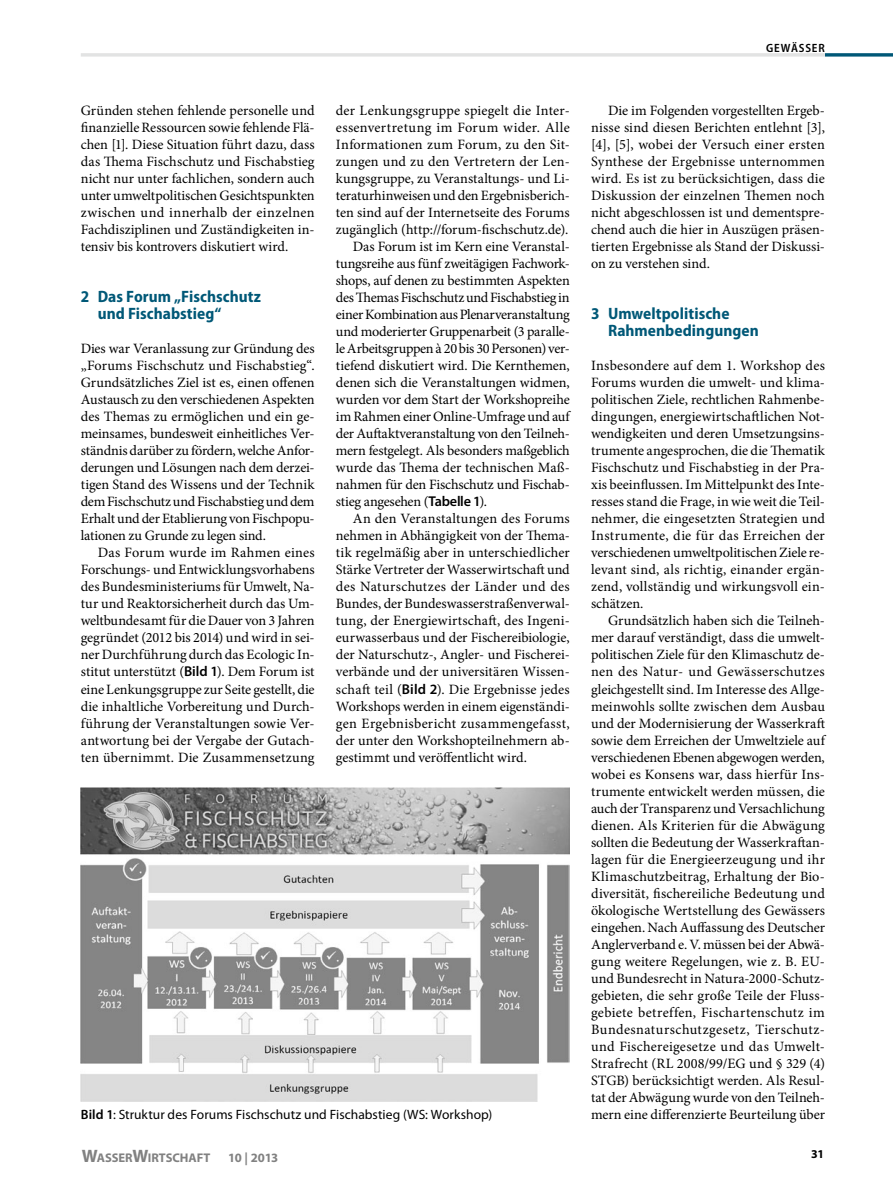
<style>
.page{position:relative;width:893px;height:1187px;background:#fff}
.page>*{position:absolute;margin:0;border:0;box-sizing:border-box;transform-origin:0 0}
.Zwischenüberschrift{font:700 semi-condensed 16.5px/17px "Myriad Pro";letter-spacing:.005em;color:#005877}
.Grundtext_Einzug{font:14.25px/17px "Minion Pro";letter-spacing:-.005em;color:#000;text-align:justify}
.Grundtext{font:14.25px/17px "Minion Pro";color:#000;text-align:justify}
.Bildunterschrift{font:13.5px "Myriad Pro";color:#000}
.Fußzeile{font:700 12.75px "Myriad Pro";letter-spacing:-.03em;color:#818181}
.Fußzeile-2{font:700 12.6px "Myriad Pro";letter-spacing:-.005em;color:#818181}
.Rubrik{font:600 semi-condensed 12px "Myriad Pro";letter-spacing:.07em;color:#000}
.t1{font:700 12px "Myriad Pro";color:#000}
.s1{font-family:"Myriad Pro";font-weight:600}
.s2{font-weight:600}
.s3{font-size:18px}
</style>
<div class="page">
<img style="left:81px;top:787px;width:489px;height:314px">
<svg style="left:825px;top:53px;width:68px;height:4px"></svg>
<hr style="left:81px;top:53px;width:744px;height:4px;background:#e2e3e3">
<p class="Rubrik" style="left:766px;top:41px;width:60px">GEWÄSSER</p>
<p class="Grundtext_Einzug" style="left:81px;top:102px;width:235px">Gründen stehen fehlende personelle und finanzielle Ressourcen sowie fehlende Flä&shy;chen [1]. Diese Situation führt dazu, dass das Thema Fischschutz und Fischabstieg nicht nur unter fachlichen, sondern auch unter umweltpolitischen Gesichtspunkten zwischen und innerhalb der einzelnen Fachdisziplinen und Zuständigkeiten in&shy;tensiv bis kontrovers diskutiert wird.</p>
<p class="Zwischenüberschrift" style="left:98px;top:288px;width:165px;text-indent:-17px">2 Das Forum „Fischschutz und Fischabstieg“</p>
<p class="Grundtext" style="left:81px;top:340px;width:235px">Dies war Veranlassung zur Gründung des „Forums Fischschutz und Fischabstieg“.<br>Grundsätzliches Ziel ist es, einen offenen Austausch zu den verschiedenen Aspekten des Themas zu ermöglichen und ein ge&shy;meinsames, bundesweit einheitliches Ver&shy;ständnis darüber zu fördern, welche Anfor&shy;derungen und Lösungen nach dem derzei&shy;tigen Stand des Wissens und der Technik dem Fischschutz und Fischabstieg und dem Erhalt und der Etablierung von Fischpopu&shy;lationen zu Grunde zu legen sind.</p>
<p class="Grundtext_Einzug" style="left:81px;top:544px;width:235px;text-indent:17px">Das Forum wurde im Rahmen eines Forschungs- und Entwicklungsvorhabens des Bundesministeriums für Umwelt, Na&shy;tur und Reaktorsicherheit durch das Um&shy;weltbundesamt für die Dauer von 3 Jahren gegründet (2012 bis 2014) und wird in sei&shy;ner Durchführung durch das Ecologic In&shy;stitut unterstützt (<span class="s1">Bild 1</span>). Dem Forum ist eine Lenkungsgruppe zur Seite gestellt, die die inhaltliche Vorbereitung und Durch&shy;führung der Veranstaltungen sowie Ver&shy;antwortung bei der Vergabe der Gutach&shy;ten übernimmt. Die Zusammensetzung</p>
<p class="Grundtext_Einzug" style="left:336px;top:102px;width:235px">der Lenkungsgruppe spiegelt die Inter&shy;essenvertretung im Forum wider. Alle Informationen zum Forum, zu den Sit&shy;zungen und zu den Vertretern der Len&shy;kungsgruppe, zu Veranstaltungs- und Li&shy;teraturhinweisen und den Ergebnisberich&shy;ten sind auf der Internetseite des Forums zugänglich (http://forum-fischschutz.de).</p>
<p class="Grundtext_Einzug" style="left:336px;top:238px;width:235px;text-indent:17px">Das Forum ist im Kern eine Veranstal&shy;tungsreihe aus fünf zweitägigen Fachwork&shy;shops, auf denen zu bestimmten Aspekten des Themas Fischschutz und Fischabstieg in einer Kombination aus Plenarveranstaltung und moderierter Gruppenarbeit (3 paralle&shy;le Arbeitsgruppen à 20 bis 30 Personen) ver&shy;tiefend diskutiert wird. Die Kernthemen, denen sich die Veranstaltungen widmen, wurden vor dem Start der Workshopreihe im Rahmen einer Online-Umfrage und auf der Auftaktveranstaltung von den Teilneh&shy;mern festgelegt. Als besonders maßgeblich wurde das Thema der technischen Maß&shy;nahmen für den Fischschutz und Fischab&shy;stieg angesehen (<span class="s1">Tabelle 1</span>).</p>
<p class="Grundtext_Einzug" style="left:336px;top:510px;width:235px;text-indent:17px">An den Veranstaltungen des Forums nehmen in Abhängigkeit von der Thema&shy;tik regelmäßig aber in unterschiedlicher Stärke Vertreter der Wasserwirtschaft und des Naturschutzes der Länder und des Bundes, der Bundeswasserstraßenverwal&shy;tung, der Energiewirtschaft, des Ingeni&shy;eurwasserbaus und der Fischereibiologie, der Naturschutz-, Angler- und Fischerei&shy;verbände und der universitären Wissen&shy;schaft teil (<span class="s1">Bild 2</span>). Die Ergebnisse jedes Workshops werden in einem eigenständi&shy;gen Ergebnisbericht zusammengefasst, der unter den Workshopteilnehmern ab&shy;gestimmt und veröffentlicht wird.</p>
<p class="Grundtext_Einzug" style="left:591px;top:102px;width:235px;text-indent:17px">Die im Folgenden vorgestellten Ergeb&shy;nisse sind diesen Berichten entlehnt [3], [4], [5], wobei der Versuch einer ersten Synthese der Ergebnisse unternommen wird. Es ist zu berücksichtigen, dass die Diskussion der einzelnen Themen noch nicht abgeschlossen ist und dementspre&shy;chend auch die hier in Auszügen präsen&shy;tierten Ergebnisse als Stand der Diskussi&shy;on zu verstehen sind.</p>
<p class="Zwischenüberschrift" style="left:608px;top:305px;width:152px;text-indent:-17px">3 Umweltpolitische<br>Rahmenbedingungen</p>
<p class="Grundtext" style="left:591px;top:357px;width:235px">Insbesondere auf dem 1. Workshop des Forums wurden die umwelt- und klima&shy;politischen Ziele, rechtlichen Rahmenbe&shy;dingungen, energiewirtschaftlichen Not&shy;wendigkeiten und deren Umsetzungsins&shy;trumente angesprochen, die die Thematik Fischschutz und Fischabstieg in der Pra&shy;xis beeinflussen. Im Mittelpunkt des Inte&shy;resses stand die Frage, in wie weit die Teil&shy;nehmer, die eingesetzten Strategien und Instrumente, die für das Erreichen der verschiedenen umweltpolitischen Ziele re&shy;levant sind, als richtig, einander ergän&shy;zend, vollständig und wirkungsvoll ein&shy;schätzen.</p>
<p class="Grundtext_Einzug" style="left:591px;top:612px;width:235px;text-indent:17px">Grundsätzlich haben sich die Teilneh&shy;mer darauf verständigt, dass die umwelt&shy;politischen Ziele für den Klimaschutz de&shy;nen des Natur- und Gewässerschutzes gleichgestellt sind. Im Interesse des Allge&shy;meinwohls sollte zwischen dem Ausbau und der Modernisierung der Wasserkraft sowie dem Erreichen der Umweltziele auf verschiedenen Ebenen abgewogen werden, wobei es Konsens war, dass hierfür Ins&shy;trumente entwickelt werden müssen, die auch der Transparenz und Versachlichung dienen. Als Kriterien für die Abwägung sollten die Bedeutung der Wasserkraftan&shy;lagen für die Energieerzeugung und ihr Klimaschutzbeitrag, Erhaltung der Bio&shy;diversität, fischereiliche Bedeutung und ökologische Wertstellung des Gewässers eingehen. Nach Auffassung des Deutscher Anglerverband e. V. müssen bei der Abwä&shy;gung weitere Regelungen, wie z. B. EU&shy;und Bundesrecht in Natura-2000-Schutz&shy;gebieten, die sehr große Teile der Fluss&shy;gebiete betreffen, Fischartenschutz im Bundesnaturschutzgesetz, Tierschutz&shy;und Fischereigesetze und das Umwelt-Strafrecht (RL 2008/99/EG und § 329 (4)<br>STGB) berücksichtigt werden. Als Resul&shy;tat der Abwägung wurde von den Teilneh-</p>
<p class="Bildunterschrift" style="left:81px;top:1105px;width:413px"><span class="s2">Bild 1</span>: Struktur des Forums Fischschutz und Fischabstieg (WS: Workshop)</p>
<p class="Grundtext_Einzug" style="left:591px;top:1105px;width:235px">mern eine differenzierte Beurteilung über</p>
<p class="Fußzeile-2" style="left:82px;top:1149px;width:130px"><span class="s3">W</span>ASSER<span class="s3">W</span>IRTSCHAFT</p>
<p class="Fußzeile" style="left:228px;top:1149px;width:51px">10 | 2013</p>
<p class="t1" style="left:811px;top:1145px;width:14px">31</p>
</div>
